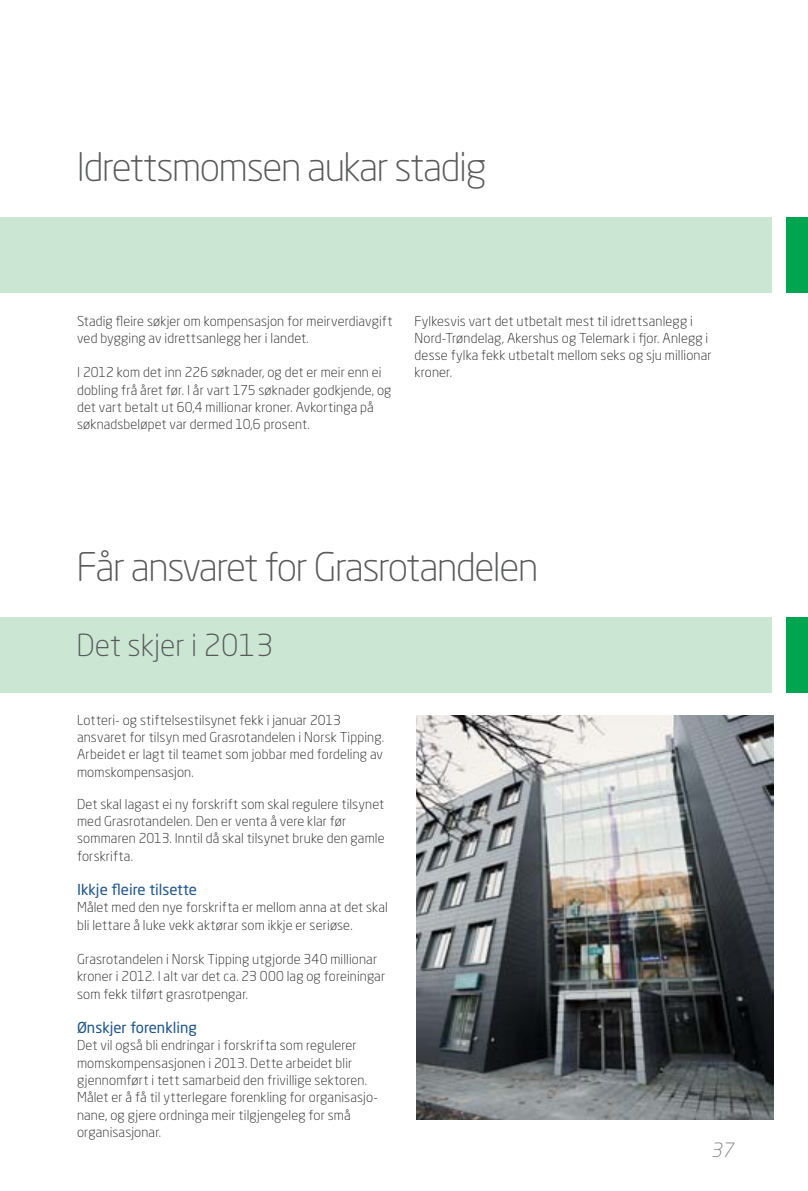
<style>
.page{position:relative;width:808px;height:1191px;background:#fff}
.page>*{position:absolute;margin:0;border:0;box-sizing:border-box;transform-origin:0 0}
.t1{font:300 39px "Neo Sans Std";letter-spacing:-.035em;color:#57585a}
.t2{font:300 30px "Neo Sans Std";color:#57585a}
.t3{font:italic 300 19.5px "Neo Sans Std";color:#808285}
.t4{font:15px "Neo Sans Std";color:#1d5487}
.t5{font:300 13.5px/17.2px "Neo Sans Std";letter-spacing:.01em;color:#231f20}
</style>
<div class="page">
<div style="left:0;top:217px;width:771px;height:76px;background:#cbe6d3"></div>
<div style="left:0;top:617px;width:771px;height:75px;background:#cbe6d3"></div>
<div style="left:787px;top:217px;width:21px;height:76px;background:#00a54f"></div>
<div style="left:787px;top:617px;width:21px;height:75px;background:#00a54f"></div>
<img style="left:417px;top:715px;width:357px;height:404px">
<h1 class="t1" style="left:77px;top:144px;width:412px">Idrettsmomsen aukar stadig</h1>
<p class="t5" style="left:77px;top:312px;width:317px">Stadig fleire søkjer om kompensasjon for meirverdiavgift ved bygging av idrettsanlegg her i landet.</p>
<p class="t5" style="left:77px;top:364px;width:316px">I 2012 kom det inn 226 søknader, og det er meir enn ei dobling frå året før. I år vart 175 søknader godkjende, og det vart betalt ut 60,4 millionar kroner. Avkortinga på søknadsbeløpet var dermed 10,6 prosent.</p>
<p class="t5" style="left:415px;top:312px;width:299px">Fylkesvis vart det utbetalt mest til idrettsanlegg i Nord-Trøndelag, Akershus og Telemark i fjor. Anlegg i desse fylka fekk utbetalt mellom seks og sju millionar kroner.</p>
<h1 class="t1" style="left:77px;top:543px;width:463px">Får ansvaret for Grasrotandelen</h1>
<h2 class="t2" style="left:77px;top:627px;width:198px">Det skjer i 2013</h2>
<p class="t5" style="left:77px;top:711px;width:308px">Lotteri- og stiftelsestilsynet fekk i januar 2013 ansvaret for tilsyn med Grasrotandelen i Norsk Tipping.<br>Arbeidet er lagt til teamet som jobbar med fordeling av momskompensasjon.</p>
<p class="t5" style="left:77px;top:795px;width:309px">Det skal lagast ei ny forskrift som skal regulere tilsynet med Grasrotandelen. Den er venta å vere klar før sommaren 2013. Inntil då skal tilsynet bruke den gamle forskrifta.</p>
<p class="t4" style="left:77px;top:880px;width:121px">Ikkje fleire tilsette</p>
<p class="t5" style="left:77px;top:898px;width:312px">Målet med den nye forskrifta er mellom anna at det skal bli lettare å luke vekk aktørar som ikkje er seriøse.</p>
<p class="t5" style="left:77px;top:950px;width:310px">Grasrotandelen i Norsk Tipping utgjorde 340 millionar kroner i 2012. I alt var det ca. 23 000 lag og foreiningar som fekk tilført grasrotpengar.</p>
<p class="t4" style="left:77px;top:1018px;width:121px">Ønskjer forenkling</p>
<p class="t5" style="left:77px;top:1036px;width:302px">Det vil også bli endringar i forskrifta som regulerer momskompensasjonen i 2013. Dette arbeidet blir gjennomført i tett samarbeid den frivillige sektoren.<br>Målet er å få til ytterlegare forenkling for organisasjo&shy;nane, og gjere ordninga meir tilgjengeleg for små organisasjonar.</p>
<h3 class="t3" style="left:711px;top:1138px;width:28px">37</h3>
</div>
